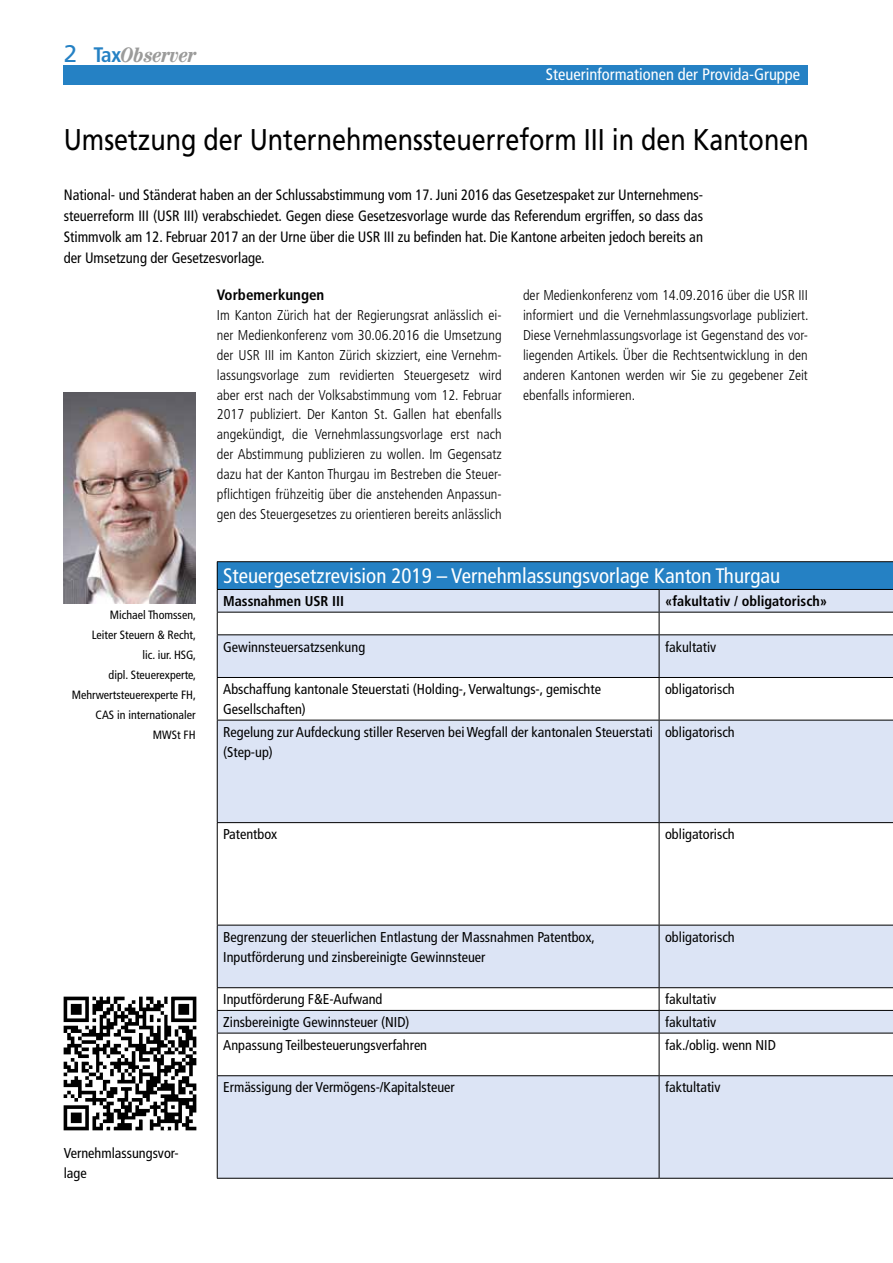
<style>
.page{position:relative;width:893px;height:1263px;background:#fff}
.page>*{position:absolute;margin:0;border:0;box-sizing:border-box;transform-origin:0 0}
.t1{font:30px "Frutiger LT";color:#000;scale:.84 1}
.t2{font:24px "Frutiger LT";color:#2581c4}
.t3{font:condensed 21px "Frutiger LT";color:#fff}
.t4{font:italic 700 condensed 21px "Century LT";color:#9b9b9a}
.t5{font:condensed 16.5px "Frutiger LT";color:#fff}
.t6{font:condensed 15px/21px "Frutiger LT";color:#000;text-align:justify}
.t7{font:700 condensed 15px "Frutiger LT";color:#000}
.t8{font:300 condensed 14.25px/20px "Frutiger LT";color:#000;text-align:justify}
.t9{font:condensed 14.25px/20px "Frutiger LT";color:#000}
.t10{font:700 condensed 14.25px "Frutiger LT";color:#000}
.t11{font:condensed 12px/20px "Frutiger LT";color:#000;text-align:right}
.s1{font-family:"Frutiger LT";font-style:normal;color:#2581c4}
</style>
<div class="page">
<div style="left:64px;top:66px;width:744px;height:19px;background:#2581c4"></div>
<img style="left:64px;top:392px;width:132px;height:211px">
<div style="left:217px;top:562px;width:676px;height:27px;background:#2581c4"></div>
<svg style="left:218px;top:590px;width:675px;height:588px;fill:#dce4f5"></svg>
<hr style="left:217px;top:561px;width:442px;height:1px;background:#000">
<hr style="left:659px;top:561px;width:234px;height:1px;background:#000">
<hr style="left:217px;top:589px;width:442px;height:1px;background:#000">
<hr style="left:659px;top:589px;width:234px;height:1px;background:#000">
<hr style="left:217px;top:612px;width:442px;height:1px;background:#000">
<svg style="left:217px;top:562px;width:1px;height:72px"></svg>
<hr style="left:659px;top:612px;width:234px;height:1px;background:#000">
<svg style="left:659px;top:590px;width:1px;height:44px"></svg>
<hr style="left:217px;top:634px;width:442px;height:1px;background:#000">
<hr style="left:217px;top:635px;width:1px;height:42px;background:#000">
<hr style="left:659px;top:634px;width:234px;height:1px;background:#000">
<hr style="left:659px;top:635px;width:1px;height:42px;background:#000">
<hr style="left:217px;top:677px;width:442px;height:1px;background:#000">
<hr style="left:217px;top:678px;width:1px;height:42px;background:#000">
<hr style="left:659px;top:677px;width:234px;height:1px;background:#000">
<hr style="left:659px;top:678px;width:1px;height:42px;background:#000">
<hr style="left:217px;top:720px;width:442px;height:1px;background:#000">
<hr style="left:217px;top:720px;width:1px;height:102px;background:#000">
<hr style="left:659px;top:720px;width:234px;height:1px;background:#000">
<hr style="left:659px;top:720px;width:1px;height:102px;background:#000">
<hr style="left:217px;top:822px;width:442px;height:1px;background:#000">
<hr style="left:217px;top:823px;width:1px;height:102px;background:#000">
<hr style="left:659px;top:822px;width:234px;height:1px;background:#000">
<hr style="left:659px;top:823px;width:1px;height:102px;background:#000">
<hr style="left:217px;top:925px;width:442px;height:1px;background:#000">
<hr style="left:217px;top:925px;width:1px;height:62px;background:#000">
<hr style="left:659px;top:925px;width:234px;height:1px;background:#000">
<hr style="left:659px;top:925px;width:1px;height:62px;background:#000">
<hr style="left:217px;top:987px;width:442px;height:1px;background:#000">
<hr style="left:659px;top:987px;width:234px;height:1px;background:#000">
<hr style="left:217px;top:1010px;width:442px;height:1px;background:#000">
<svg style="left:217px;top:988px;width:1px;height:45px"></svg>
<hr style="left:659px;top:1010px;width:234px;height:1px;background:#000">
<svg style="left:659px;top:988px;width:1px;height:45px"></svg>
<hr style="left:217px;top:1033px;width:442px;height:1px;background:#000">
<hr style="left:217px;top:1033px;width:1px;height:42px;background:#000">
<hr style="left:659px;top:1033px;width:234px;height:1px;background:#000">
<hr style="left:659px;top:1033px;width:1px;height:42px;background:#000">
<hr style="left:217px;top:1075px;width:442px;height:1px;background:#000">
<hr style="left:217px;top:1076px;width:1px;height:102px;background:#000">
<hr style="left:659px;top:1075px;width:234px;height:1px;background:#000">
<hr style="left:659px;top:1076px;width:1px;height:102px;background:#000">
<hr style="left:217px;top:1178px;width:442px;height:1px;background:#000">
<hr style="left:659px;top:1178px;width:234px;height:1px;background:#000">
<img style="left:63px;top:996px;width:134px;height:135px">
<h2 class="t2" style="left:64px;top:40px;width:15px">2</h2>
<h3 class="t4" style="left:94px;top:42px;width:104px"><span class="s1">Tax</span>Observer</h3>
<p class="t5" style="left:546px;top:65px;width:256px">Steuerinformationen der Provida-Gruppe</p>
<h1 class="t1" style="left:64px;top:122px;width:888px">Umsetzung der Unternehmenssteuerreform III in den Kantonen</h1>
<p class="t6" style="left:64px;top:185px;width:641px">National- und Ständerat haben an der Schlussabstimmung vom 17. Juni 2016 das Gesetzespaket zur Unternehmens&shy;steuerreform III (USR III) verabschiedet. Gegen diese Gesetzesvorlage wurde das Referendum ergriffen, so dass das Stimmvolk am 12. Februar 2017 an der Urne über die USR III zu befinden hat. Die Kantone arbeiten jedoch bereits an der Umsetzung der Gesetzesvorlage.</p>
<p class="t11" style="left:72px;top:605px;width:126px">Michael Thomssen,<br>Leiter Steuern &amp; Recht,<br>lic. iur. HSG,<br>dipl. Steuerexperte,<br>Mehrwertsteuerexperte FH,<br>CAS in internationaler<br>MWSt FH</p>
<p class="t7" style="left:217px;top:286px;width:109px">Vorbemerkungen</p>
<p class="t8" style="left:217px;top:305px;width:286px">Im Kanton Zürich hat der Regierungsrat anlässlich ei&shy;ner Medienkonferenz vom 30.06.2016 die Umsetzung der USR III im Kanton Zürich skizziert, eine Vernehm&shy;lassungsvorlage zum revidierten Steuergesetz wird aber erst nach der Volksabstimmung vom 12. Februar 2017 publiziert. Der Kanton St. Gallen hat ebenfalls angekündigt, die Vernehmlassungsvorlage erst nach der Abstimmung publizieren zu wollen. Im Gegensatz dazu hat der Kanton Thurgau im Bestreben die Steuer&shy;pflichtigen frühzeitig über die anstehenden Anpassun&shy;gen des Steuergesetzes zu orientieren bereits anlässlich</p>
<p class="t8" style="left:523px;top:285px;width:287px">der Medienkonferenz vom 14.09.2016 über die USR III informiert und die Vernehmlassungsvorlage publiziert.<br>Diese Vernehmlassungsvorlage ist Gegenstand des vor&shy;liegenden Artikels. Über die Rechtsentwicklung in den anderen Kantonen werden wir Sie zu gegebener Zeit ebenfalls informieren.</p>
<h3 class="t3" style="left:223px;top:564px;width:559px">Steuergesetzrevision 2019 – Vernehmlassungsvorlage Kanton Thurgau</h3>
<p class="t10" style="left:223px;top:593px;width:122px">Massnahmen USR III</p>
<p class="t10" style="left:665px;top:593px;width:164px">«fakultativ / obligatorisch»</p>
<p class="t9" style="left:223px;top:637px;width:143px">Gewinnsteuersatzsenkung</p>
<p class="t9" style="left:665px;top:637px;width:53px">fakultativ</p>
<p class="t9" style="left:223px;top:679px;width:379px">Abschaffung kantonale Steuerstati (Holding-, Verwaltungs-, gemischte<br>Gesellschaften)</p>
<p class="t9" style="left:665px;top:679px;width:71px">obligatorisch</p>
<p class="t9" style="left:223px;top:722px;width:431px">Regelung zur Aufdeckung stiller Reserven bei Wegfall der kantonalen Steuerstati (Step-up)</p>
<p class="t9" style="left:665px;top:722px;width:71px">obligatorisch</p>
<p class="t9" style="left:223px;top:824px;width:56px">Patentbox</p>
<p class="t9" style="left:665px;top:824px;width:71px">obligatorisch</p>
<p class="t9" style="left:64px;top:1143px;width:116px">Vernehmlassungsvor&shy;lage</p>
<p class="t9" style="left:223px;top:927px;width:373px">Begrenzung der steuerlichen Entlastung der Massnahmen Patentbox,<br>Inputförderung und zinsbereinigte Gewinnsteuer</p>
<p class="t9" style="left:665px;top:927px;width:71px">obligatorisch</p>
<p class="t9" style="left:223px;top:989px;width:161px">Inputförderung F&amp;E-Aufwand</p>
<p class="t9" style="left:665px;top:989px;width:53px">fakultativ</p>
<p class="t9" style="left:223px;top:1012px;width:188px">Zinsbereinigte Gewinnsteuer (NID)</p>
<p class="t9" style="left:665px;top:1012px;width:53px">fakultativ</p>
<p class="t9" style="left:223px;top:1035px;width:205px">Anpassung Teilbesteuerungsverfahren</p>
<p class="t9" style="left:665px;top:1035px;width:112px">fak./oblig. wenn NID</p>
<p class="t9" style="left:223px;top:1077px;width:233px">Ermässigung der Vermögens-/Kapitalsteuer</p>
<p class="t9" style="left:665px;top:1077px;width:57px">faktultativ</p>
</div>
